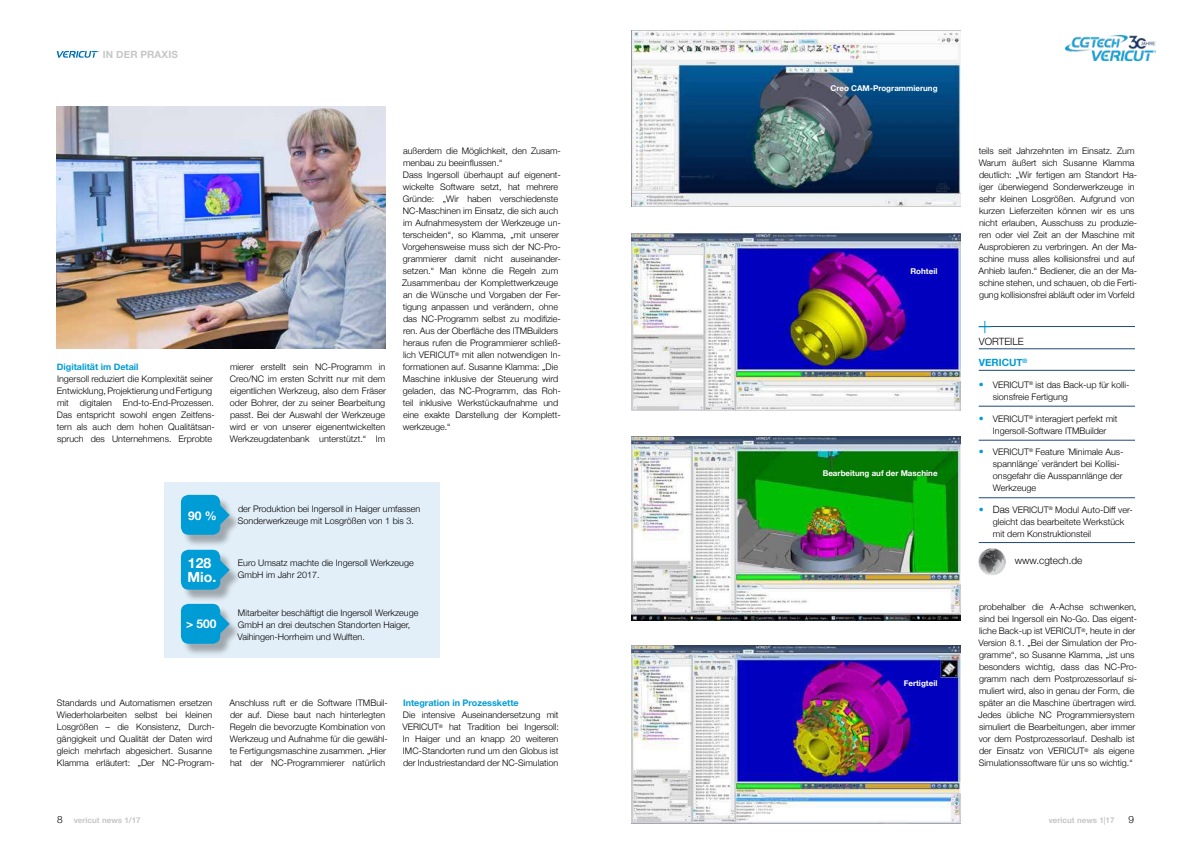
<style>
.page{position:relative;width:1191px;height:842px;background:#fff}
.page>*{position:absolute;margin:0;border:0;box-sizing:border-box;transform-origin:0 0}
.t1{font:700 14px/14px "Helvetica Neue";color:#fff}
.t2{font:700 12px "Helvetica Neue";color:#fff}
.t3{font:300 10px/21.7px "Helvetica Neue";color:#000}
.t4{font:700 10px "Helvetica Neue";letter-spacing:.01em;color:#c6c7c8}
.t5{font:300 9px/12px "Helvetica Neue";color:#000}
.t6{font:700 9px "Helvetica Neue";color:#009cd6}
.t7{font:700 8px "Helvetica Neue";color:#fff}
.t8{font:700 8px "Helvetica Neue";color:#c6c7c8}
.s1{font-weight:700;color:#009cd6}
.s2{font-size:10px;color:#009cd6}
.s3{font-size:10px}
.s4{font-weight:300;font-size:10px;color:#000}
</style>
<div class="page">
<svg style="left:57px;top:51px;width:42px;height:7px"></svg>
<hr style="left:978px;top:326px;width:157px;height:1px;background:#1f497d">
<hr style="left:978px;top:349px;width:157px;height:1px;background:#1f497d">
<hr style="left:978px;top:370px;width:157px;height:1px;background:#1f497d">
<hr style="left:978px;top:406px;width:157px;height:1px;background:#1f497d">
<hr style="left:978px;top:440px;width:157px;height:1px;background:#1f497d">
<hr style="left:978px;top:497px;width:157px;height:1px;background:#1f497d">
<hr style="left:978px;top:542px;width:157px;height:1px;background:#1f497d">
<img style="left:978px;top:548px;width:28px;height:27px">
<svg style="left:978px;top:321px;width:13px;height:12px"></svg>
<img style="left:1066px;top:36px;width:89px;height:24px">
<img style="left:631px;top:233px;width:329px;height:177px">
<img style="left:631px;top:437px;width:329px;height:183px">
<img style="left:631px;top:646px;width:329px;height:177px">
<img style="left:57px;top:106px;width:329px;height:243px">
<div style="left:164px;top:482px;width:276px;height:176px;background:#ddebf7"></div>
<div style="left:183px;top:496px;width:59px;height:51px;background:#000;opacity:.3"></div>
<svg style="left:181px;top:495px;width:49px;height:40px;background:#22a4d4"></svg>
<div style="left:183px;top:551px;width:59px;height:51px;background:#000;opacity:.3"></div>
<svg style="left:181px;top:550px;width:49px;height:40px;background:#22a3d4"></svg>
<div style="left:183px;top:605px;width:59px;height:51px;background:#000;opacity:.3"></div>
<svg style="left:181px;top:604px;width:49px;height:40px;background:#22a4d4"></svg>
<img style="left:631px;top:31px;width:329px;height:176px">
<p class="t4" style="left:103px;top:46px;width:77px">IN DER PRAXIS</p>
<p class="t6" style="left:57px;top:360px;width:83px">Digitalität im Detail</p>
<p class="t5" style="left:57px;top:372px;width:160px">Ingersoll reduziert die Komplexität seiner Entwicklung, Projektierung und Fertigung mit digitalen End-to-End-Prozessen.<br>Das entspricht sowohl engen Zeitfens&shy;tern als auch dem hohen Qualitätsan&shy;spruch des Unternehmens. Erprobte</p>
<p class="t5" style="left:230px;top:360px;width:158px;text-align:justify">mierer erstellt sein NC-Programm in Creo/NC im ersten Schritt nur mit dem eigentlichen Werkzeug, also dem Fräser oder Bohrer, der zu seiner Bearbeitung passt. Bei der Auswahl der Werkzeuge wird er von unserer eigenentwickelten Werkzeugdatenbank unterstützt.“ Im</p>
<p class="t5" style="left:402px;top:144px;width:160px">außerdem die Möglichkeit, den Zusam&shy;menbau zu beeinflussen.“<br>Dass Ingersoll überhaupt auf eigenent&shy;wickelte Software setzt, hat mehrere Gründe: „Wir haben verschiedenste NC-Maschinen im Einsatz, die sich auch im Aufnahmesystem der Werkzeuge un&shy;terscheiden“, so Klamma, „mit unserer Vorgehensweise muss sich der NC-Pro&shy;grammierer damit nicht auseinander&shy;setzen.“ Man könne die Regeln zum Zusammenbau der Komplettwerkzeuge an die Wünsche und Vorgaben der Fer&shy;tigung anpassen und verändern, ohne das NC-Programm selbst zu modifizie&shy;ren. Aus der Oberfläche des ITMBuilders heraus rufen die Programmierer schließ&shy;lich VERICUT<sup>®</sup> mit allen notwendigen In&shy;formationen auf. Susanne Klamma: „Die Maschine inklusive der Steuerung wird geladen, das NC-Programm, das Roh&shy;teil inklusive Werkstückaufnahme und eine exakte Darstellung der Komplett&shy;werkzeuge.“</p>
<h2 class="t2" style="left:188px;top:506px;width:30px">90 %</h2>
<p class="t5" style="left:238px;top:502px;width:184px">der Produktion bei Ingersoll in Haiger umfassen<br>Sonderwerkzeuge mit Losgrößen von 1 bis 3.</p>
<p class="t7" style="left:830px;top:82px;width:108px">Creo CAM-Programmierung</p>
<p class="t7" style="left:910px;top:265px;width:28px">Rohteil</p>
<p class="t7" style="left:822px;top:467px;width:116px">Bearbeitung auf der Maschine</p>
<p class="t5" style="left:978px;top:144px;width:160px">teils seit Jahrzehnten im Einsatz. Zum Warum äußert sich Susanne Klamma deutlich: „Wir fertigen am Standort Ha&shy;iger überwiegend Sonderwerkzeuge in sehr kleinen Losgrößen. Aufgrund von kurzen Lieferzeiten können wir es uns nicht erlauben, Ausschuss zu produzie&shy;ren oder viel Zeit an der Maschine mit Ausprobieren zu verbringen. An der Ma&shy;schine muss alles kollisionsfrei und auf Anhieb laufen.“ Bediener, die an der Ma&shy;schine stehen, und schauen, ob die Ferti&shy;gung kollisionsfrei abläuft oder im Vorfeld</p>
<p class="t3" style="left:978px;top:329px;width:50px">VORTEILE<br><span class="s1">VERICUT</span><sup>®</sup></p>
<p class="t5" style="left:993px;top:378px;width:138px;text-indent:-14px"><span class="s2">•</span> VERICUT<sup>®</sup> ist das Back-up für kolli&shy;sionsfreie Fertigung</p>
<p class="t5" style="left:978px;top:412px;width:140px;text-align:center"><span class="s2">•</span> VERICUT<sup>®</sup> interagiert perfekt mit<br>Ingersoll-Software ITMBuilder</p>
<p class="t5" style="left:993px;top:445px;width:132px;text-indent:-14px"><span class="s2">•</span> VERICUT<sup>®</sup> Feature ´Minimale Aus&shy;spannlänge´ verändert bei Kollisi&shy;onsgefahr die Ausspannlänge der<br>Werkzeuge</p>
<p class="t5" style="left:993px;top:503px;width:141px;text-indent:-14px"><span class="s2">•</span> <span class="s3">Das</span> VERICUT<sup>®</sup> Modul Auto-Diff ver&shy;gleicht das bearbeitete Werkstück mit dem Konstruktionsteil</p>
<h1 class="t1" style="left:188px;top:557px;width:30px">128<br>Mio.</h1>
<h2 class="t2" style="left:186px;top:615px;width:32px">&gt; 500</h2>
<p class="t5" style="left:57px;top:696px;width:160px">Standards und Automatismen ersetzen Wiederholarbeiten selbst bei kleinen Losgrößen – die Konsistenz, Durch&shy;gängigkeit und Qualität der Daten wird gleich mehrfach abgesichert. Susanne Klamma erläutert: „Der NC-Program-</p>
<p class="t5" style="left:238px;top:556px;width:177px">Euro Umsatz machte die Ingersoll Werkzeuge</p>
<p class="t3" style="left:1014px;top:549px;width:69px">www.cgtech.de</p>
<p class="t5" style="left:238px;top:568px;width:83px">GmbH im Jahr 2017.</p>
<p class="t5" style="left:237px;top:606px;width:182px">Mitarbeiter beschäftigt die Ingersoll Werkzeuge<br>GmbH an drei deutschen Standorten Haiger,<br>Vaihingen-Horrheim und Wulften.</p>
<p class="t5" style="left:229px;top:696px;width:160px">Anschluss ruft er die Software ITMBuil&shy;der auf. Diese baut nach hinterlegten Regeln die bevorzugte Kombination von Werkzeug und Aufnahme für die gewähl&shy;te Fertigungsmaschine zusammen. „Hier hat der NC-Programmierer natürlich</p>
<p class="t6" style="left:403px;top:696px;width:117px">Integration in Prozesskette</p>
<p class="t5" style="left:402px;top:708px;width:158px;text-align:justify">Die intensive Auseinandersetzung mit VERICUT<sup>®</sup> hat Tradition bei Ingersoll:<br>In Haiger und an knapp 20 weiteren IMC-Standorten rund um den Globus ist der Industriestandard der NC-Simulation</p>
<p class="t7" style="left:903px;top:676px;width:35px">Fertigteil</p>
<p class="t5" style="left:978px;top:600px;width:160px">probehalber die A-Achse schwenken, sind bei Ingersoll ein No-Go. Das eigent&shy;liche Back-up ist VERICUT<sup>®</sup>, heute in der Version 8.1. „Bei der Simulation der Pro&shy;gramme“, so Susanne Klamma, „ist uns besonders wichtig, dass das NC-Pro&shy;gramm nach dem Postprozessorlauf si&shy;muliert wird, also in genau der Form, die später an die Maschine übertragen wird.<br>Jedes übliche NC Programmiersystem simuliert die Bearbeitungen, aber immer vor dem Postprozessorlauf. Deshalb ist der Einsatz von VERICUT<sup>®</sup> als eigene Simulationssoftware für uns so wichtig.“</p>
<p class="t8" style="left:57px;top:814px;width:85px"><span class="s4">8</span> vericut news 1/17</p>
<p class="t8" style="left:1048px;top:814px;width:67px">vericut news 1|17</p>
<p class="t3" style="left:1128px;top:808px;width:7px">9</p>
</div>
